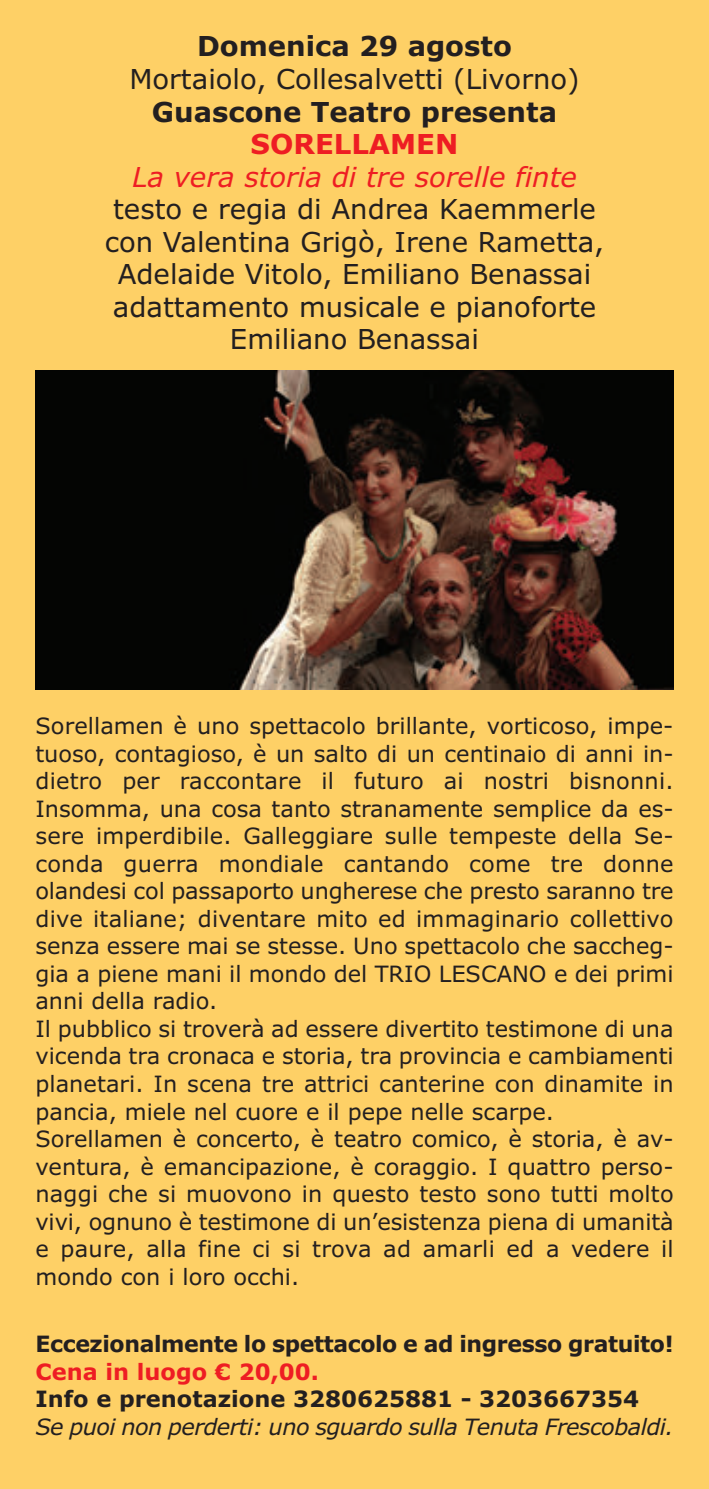
<style>
.page{position:relative;width:709px;height:1489px;background:#fff}
.page>*{position:absolute;margin:0;border:0;box-sizing:border-box;transform-origin:0 0}
.t1{font:27.5px/32.5px "Verdana";color:#231f20;text-align:center}
.t2{font:700 27.5px "Verdana";color:#231f20}
.t3{font:italic 27.5px "Verdana";color:#ee1d23}
.t4{font:700 27.5px "Verdana";color:#ee1d23}
.t5{font:22.5px/27.5px "Verdana";color:#231f20}
.t6{font:700 22.5px "Verdana";letter-spacing:-.015em;color:#231f20}
.t7{font:italic 22.5px "Verdana";letter-spacing:-.025em;color:#231f20}
.t8{font:700 22.5px "Verdana";color:#ee1d23}
</style>
<div class="page">
<div style="left:0;top:0;width:709px;height:1488px;background:#fed066"></div>
<img style="left:35px;top:370px;width:638px;height:320px">
<p class="t2" style="left:197px;top:36px;width:316px">Domenica 29 agosto</p>
<p class="t1" style="left:129px;top:65px;width:452px">Mortaiolo, Collesalvetti (Livorno)</p>
<p class="t2" style="left:152px;top:101px;width:406px">Guascone Teatro presenta</p>
<p class="t4" style="left:250px;top:133px;width:209px">SORELLAMEN</p>
<p class="t3" style="left:132px;top:166px;width:446px">La vera storia di tre sorelle finte</p>
<p class="t1" style="left:105px;top:195px;width:501px">testo e regia di Andrea Kaemmerle con Valentina Grigò, Irene Rametta,<br>Adelaide Vitolo, Emiliano Benassai adattamento musicale e pianoforte<br>Emiliano Benassai</p>
<p class="t5" style="left:35px;top:714px;width:640px">Sorellamen è uno spettacolo brillante, vor ticoso, impe&shy;tuoso, contagioso, è un salto di un centinaio di anni in&shy;dietro per raccontare il futuro ai nostri bisnonni.<br>Insomma, una cosa tanto stranamente semplice da es&shy;sere imperdibile. Galleggiare sulle tempeste del la Se&shy;conda guerra mondiale cantando come tre donne olandesi col passaporto unghere se che presto saranno tre dive italiane; di ventare mito ed immaginario collettivo sen za essere mai se stesse. Uno spettacolo che saccheg&shy;gia a piene mani il mondo del TRIO LESCANO e dei primi anni della radio.<br>Il pubblico si troverà ad essere divertito testi mone di una vicenda tra cronaca e storia, tra provincia e cambiamenti planetari. In scena tre attrici canterine con dinamite in pancia, miele nel cuore e il pepe nelle scarpe.<br>Sorellamen è concerto, è teatro comico, è storia, è av&shy;ventura, è emancipazione, è co raggio. I quattro perso&shy;naggi che si muovono in questo testo sono tutti molto vivi, ognuno è testimone di un’esistenza piena di umanità e paure, alla fine ci si trova ad amarli ed a vedere il mondo con i loro occhi.</p>
<p class="t6" style="left:35px;top:1334px;width:639px">Eccezionalmente lo spettacolo e ad ingresso gratuito!</p>
<p class="t8" style="left:35px;top:1362px;width:285px">Cena in luogo € 20,00.</p>
<p class="t6" style="left:35px;top:1389px;width:605px">Info e prenotazione 3280625881 - 3203667354</p>
<p class="t7" style="left:35px;top:1417px;width:639px">Se puoi non perderti: uno sguardo sulla Tenuta Frescobaldi.</p>
</div>
